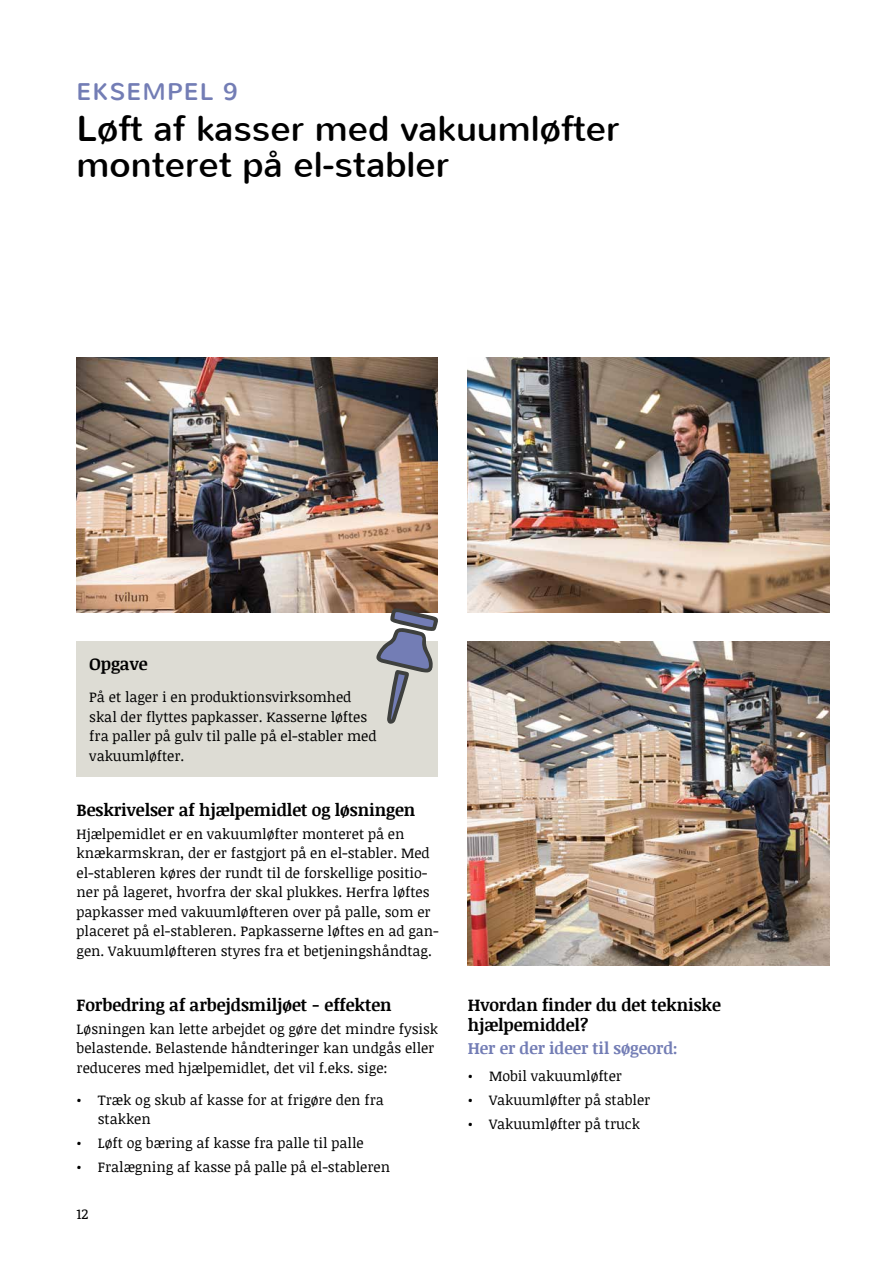
<style>
.page{position:relative;width:893px;height:1263px;background:#fff}
.page>*{position:absolute;margin:0;border:0;box-sizing:border-box;transform-origin:0 0}
.t1{font:36px/36px "Nunito";color:#000}
.t2{font:24px "Nunito";letter-spacing:.05em;color:#737db5}
.t3{font:700 17.25px/19.5px "Noticia Text";letter-spacing:-.005em;color:#000}
.t4{font:700 16.5px "Noticia Text";letter-spacing:-.005em;color:#737db5}
.t5{font:14.25px/19.5px "Noticia Text";color:#000}
</style>
<div class="page">
<img style="left:77px;top:357px;width:361px;height:255px">
<img style="left:468px;top:357px;width:361px;height:255px">
<div style="left:77px;top:642px;width:361px;height:135px;background:#dddcd4"></div>
<img style="left:468px;top:642px;width:361px;height:323px">
<svg style="left:376px;top:608px;width:62px;height:116px"></svg>
<h2 class="t2" style="left:77px;top:77px;width:163px">EKSEMPEL 9</h2>
<h1 class="t1" style="left:77px;top:111px;width:544px">Løft af kasser med vakuumløfter monteret på el-stabler</h1>
<p class="t3" style="left:89px;top:654px;width:60px">Opgave</p>
<p class="t5" style="left:89px;top:687px;width:289px">På et lager i en produktionsvirksomhed skal der flyttes papkasser. Kasserne løftes fra paller på gulv til palle på el-stabler med vakuumløfter.</p>
<p class="t3" style="left:77px;top:799px;width:340px">Beskrivelser af hjælpemidlet og løsningen</p>
<p class="t5" style="left:77px;top:823px;width:364px">Hjælpemidlet er en vakuumløfter monteret på en knækarmskran, der er fastgjort på en el-stabler. Med el-stableren køres der rundt til de forskellige positio&shy;ner på lageret, hvorfra der skal plukkes. Herfra løftes papkasser med vakuumløfteren over på palle, som er placeret på el-stableren. Papkasserne løftes en ad gan&shy;gen. Vakuumløfteren styres fra et betjeningshåndtag.</p>
<p class="t3" style="left:77px;top:994px;width:317px">Forbedring af arbejdsmiljøet - effekten</p>
<p class="t5" style="left:77px;top:1018px;width:363px">Løsningen kan lette arbejdet og gøre det mindre fysisk belastende. Belastende håndteringer kan undgås eller reduceres med hjælpemidlet, det vil f.eks. sige:</p>
<p class="t5" style="left:98px;top:1090px;width:288px;text-indent:-21px">• Træk og skub af kasse for at frigøre den fra stakken</p>
<p class="t5" style="left:77px;top:1133px;width:289px">• Løft og bæring af kasse fra palle til palle</p>
<p class="t5" style="left:77px;top:1157px;width:315px">• Fralægning af kasse på palle på el-stableren</p>
<p class="t5" style="left:77px;top:1203px;width:13px">12</p>
<p class="t3" style="left:468px;top:994px;width:255px">Hvordan finder du det tekniske hjælpemiddel?</p>
<p class="t4" style="left:468px;top:1037px;width:211px">Her er der ideer til søgeord:</p>
<p class="t5" style="left:468px;top:1066px;width:156px">• Mobil vakuumløfter</p>
<p class="t5" style="left:468px;top:1090px;width:184px">• Vakuumløfter på stabler</p>
<p class="t5" style="left:468px;top:1113px;width:174px">• Vakuumløfter på truck</p>
</div>
